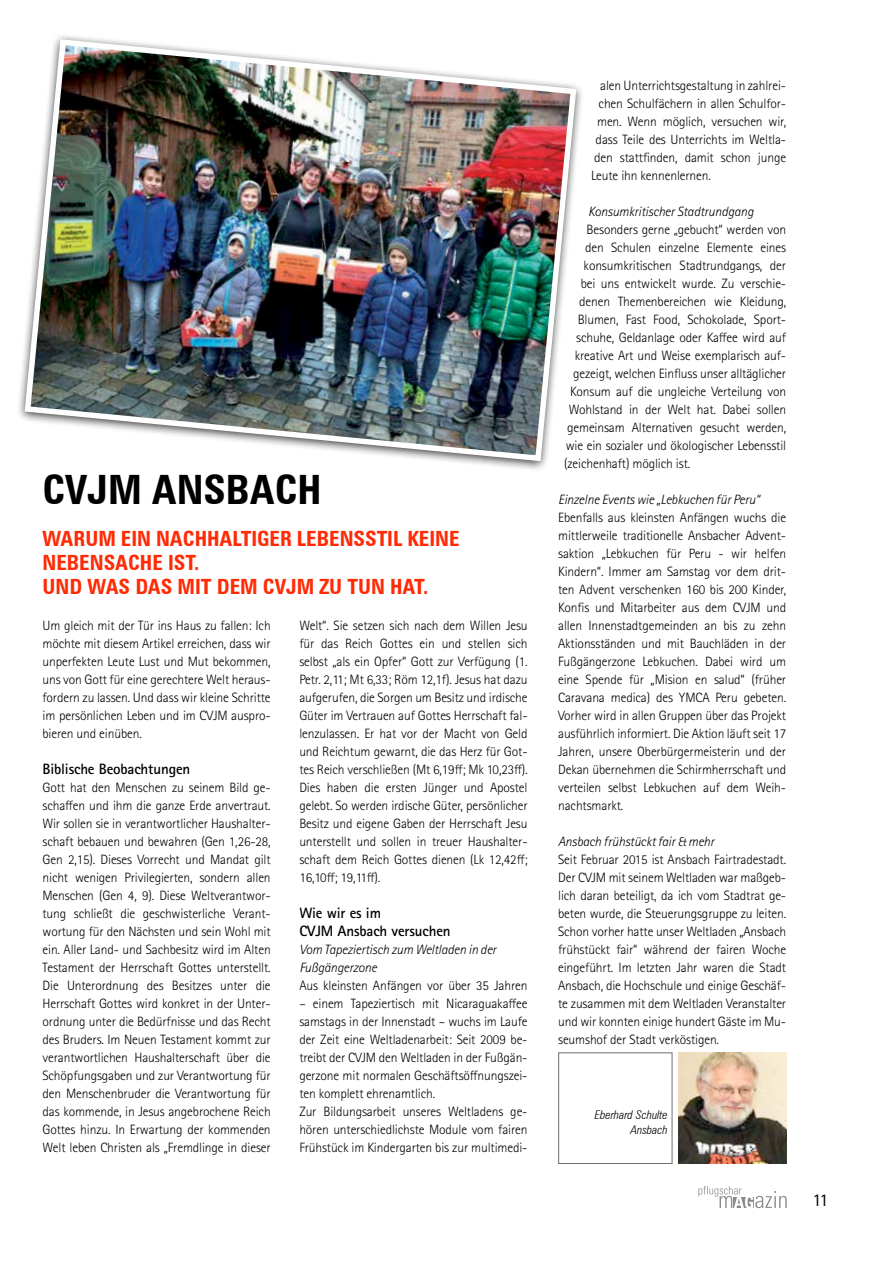
<style>
.page{position:relative;width:893px;height:1263px;background:#fff}
.page>*{position:absolute;margin:0;border:0;box-sizing:border-box;transform-origin:0 0}
.t1{font:700 condensed 40.5px "Zurich BT";color:#000}
.t2{font:700 condensed 21px/24px "Zurich BT";color:#ff2b06}
.t3{font:18px "Rotis Sans Serif Std";color:#000}
.t4{font:700 15px/18px "Rotis Sans Serif Std";letter-spacing:-.01em;color:#000}
.t5{font:300 13.5px/18px "Rotis Sans Serif Std";letter-spacing:-.01em;color:#000;text-align:justify}
.t6{font:italic 300 13.5px/18px "Rotis Sans Serif Std";letter-spacing:-.01em;color:#000}
.t7{font:italic 300 condensed 12px/14.4px "Zurich BT";color:#000;text-align:right}
</style>
<div class="page">
<svg style="left:698px;top:1186px;width:89px;height:22px"></svg>
<img style="left:22px;top:36px;width:557px;height:428px">
<img style="left:678px;top:1053px;width:109px;height:111px">
<h1 class="t1" style="left:43px;top:465px;width:280px">CVJM ANSBACH</h1>
<h2 class="t2" style="left:43px;top:526px;width:419px">WARUM EIN NACHHALTIGER LEBENSSTIL KEINE<br>NEBENSACHE IST.<br>UND WAS DAS MIT DEM CVJM ZU TUN HAT.</h2>
<p class="t5" style="left:43px;top:617px;width:230px">Um gleich mit der Tür ins Haus zu fallen: Ich möchte mit diesem Artikel erreichen, dass wir unperfekten Leute Lust und Mut bekommen, uns von Gott für eine gerechtere Welt heraus&shy;fordern zu lassen. Und dass wir kleine Schritte im persönlichen Leben und im CVJM auspro&shy;bieren und einüben.</p>
<p class="t4" style="left:43px;top:760px;width:149px">Biblische Beobachtungen</p>
<p class="t5" style="left:43px;top:779px;width:230px">Gott hat den Menschen zu seinem Bild ge&shy;schaffen und ihm die ganze Erde anvertraut.<br>Wir sollen sie in verantwortlicher Haushalter&shy;schaft bebauen und bewahren (Gen 1,26-28, Gen 2,15). Dieses Vorrecht und Mandat gilt nicht wenigen Privilegierten, sondern allen Menschen (Gen 4, 9). Diese Weltverantwor&shy;tung schließt die geschwisterliche Verant&shy;wortung für den Nächsten und sein Wohl mit ein. Aller Land- und Sachbesitz wird im Alten Testament der Herrschaft Gottes unterstellt.<br>Die Unterordnung des Besitzes unter die Herrschaft Gottes wird konkret in der Unter&shy;ordnung unter die Bedürfnisse und das Recht des Bruders. Im Neuen Testament kommt zur verantwortlichen Haushalterschaft über die Schöpfungsgaben und zur Verantwortung für den Menschenbruder die Verantwortung für das kommende, in Jesus angebrochene Reich Gottes hinzu. In Erwartung der kommenden Welt leben Christen als „Fremdlinge in dieser</p>
<p class="t5" style="left:299px;top:616px;width:230px">Welt“. Sie setzen sich nach dem Willen Jesu für das Reich Gottes ein und stellen sich selbst „als ein Opfer“ Gott zur Verfügung (1.<br>Petr. 2,11; Mt 6,33; Röm 12,1f). Jesus hat dazu aufgerufen, die Sorgen um Besitz und irdische Güter im Vertrauen auf Gottes Herrschaft fal&shy;lenzulassen. Er hat vor der Macht von Geld und Reichtum gewarnt, die das Herz für Got&shy;tes Reich verschließen (Mt 6,19ff; Mk 10,23ff).<br>Dies haben die ersten Jünger und Apostel gelebt. So werden irdische Güter, persönlicher Besitz und eigene Gaben der Herrschaft Jesu unterstellt und sollen in treuer Haushalter&shy;schaft dem Reich Gottes dienen (Lk 12,42ff; 16,10ff; 19,11ff).</p>
<p class="t4" style="left:299px;top:904px;width:153px">Wie wir es im<br>CVJM Ansbach versuchen</p>
<p class="t6" style="left:299px;top:941px;width:199px">Vom Tapeziertisch zum Weltladen in der<br>Fußgängerzone</p>
<p class="t5" style="left:299px;top:977px;width:230px">Aus kleinsten Anfängen vor über 35 Jahren</p>
<p class="t5" style="left:299px;top:995px;width:230px;text-align:left">– einem Tapeziertisch mit Nicaraguakaffee samstags in der Innenstadt – wuchs im Laufe der Zeit eine Weltladenarbeit: Seit 2009 be&shy;treibt der CVJM den Weltladen in der Fußgän&shy;gerzone mit normalen Geschäftsöffnungszei&shy;ten komplett ehrenamtlich.<br>Zur Bildungsarbeit unseres Weltladens ge&shy;hören unterschiedlichste Module vom fairen Frühstück im Kindergarten bis zur multimedi-</p>
<p class="t5" style="left:600px;top:77px;width:187px">alen Unterrichtsgestaltung in zahlrei-</p>
<p class="t5" style="left:599px;top:95px;width:189px">chen Schulfächern in allen Schulfor-</p>
<p class="t5" style="left:597px;top:113px;width:191px">men. Wenn möglich, versuchen wir,</p>
<p class="t5" style="left:596px;top:131px;width:192px">dass Teile des Unterrichts im Weltla-</p>
<p class="t5" style="left:594px;top:149px;width:194px">den stattfinden, damit schon junge</p>
<p class="t5" style="left:591px;top:167px;width:121px">Leute ihn kennenlernen.</p>
<p class="t6" style="left:588px;top:203px;width:167px">Konsumkritischer Stadtrundgang</p>
<p class="t5" style="left:587px;top:221px;width:201px">Besonders gerne „gebucht“ werden von</p>
<p class="t5" style="left:585px;top:239px;width:202px">den Schulen einzelne Elemente eines</p>
<p class="t5" style="left:584px;top:257px;width:204px">konsumkritischen Stadtrundgangs, der</p>
<p class="t5" style="left:581px;top:275px;width:207px">bei uns entwickelt wurde. Zu verschie-</p>
<p class="t5" style="left:579px;top:293px;width:209px">denen Themenbereichen wie Kleidung,</p>
<p class="t5" style="left:578px;top:311px;width:210px">Blumen, Fast Food, Schokolade, Sport-</p>
<p class="t5" style="left:576px;top:329px;width:211px">schuhe, Geldanlage oder Kaffee wird auf</p>
<p class="t5" style="left:575px;top:347px;width:213px">kreative Art und Weise exemplarisch auf-</p>
<p class="t5" style="left:573px;top:365px;width:214px">gezeigt, welchen Einfluss unser alltäglicher</p>
<p class="t5" style="left:570px;top:383px;width:218px">Konsum auf die ungleiche Verteilung von</p>
<p class="t5" style="left:569px;top:401px;width:219px">Wohlstand in der Welt hat. Dabei sollen</p>
<p class="t5" style="left:567px;top:419px;width:221px">gemeinsam Alternativen gesucht werden,</p>
<p class="t5" style="left:566px;top:437px;width:222px">wie ein sozialer und ökologischer Lebensstil</p>
<p class="t5" style="left:564px;top:455px;width:128px">(zeichenhaft) möglich ist.</p>
<p class="t6" style="left:558px;top:490px;width:203px">Einzelne Events wie „Lebkuchen für Peru“</p>
<p class="t5" style="left:558px;top:509px;width:230px">Ebenfalls aus kleinsten Anfängen wuchs die mittlerweile traditionelle Ansbacher Advent&shy;saktion „Lebkuchen für Peru - wir helfen Kindern“. Immer am Samstag vor dem drit&shy;ten Advent verschenken 160 bis 200 Kinder, Konfis und Mitarbeiter aus dem CVJM und allen Innenstadtgemeinden an bis zu zehn Aktionsständen und mit Bauchläden in der Fußgängerzone Lebkuchen. Dabei wird um eine Spende für „Mision en salud“ (früher Caravana medica) des YMCA Peru gebeten.<br>Vorher wird in allen Gruppen über das Projekt ausführlich informiert. Die Aktion läuft seit 17<br>Jahren, unsere Oberbürgermeisterin und der Dekan übernehmen die Schirmherrschaft und verteilen selbst Lebkuchen auf dem Weih&shy;nachtsmarkt.</p>
<p class="t6" style="left:558px;top:832px;width:158px">Ansbach frühstückt fair &amp; mehr</p>
<p class="t5" style="left:558px;top:851px;width:230px">Seit Februar 2015 ist Ansbach Fairtradestadt.<br>Der CVJM mit seinem Weltladen war maßgeb&shy;lich daran beteiligt, da ich vom Stadtrat ge&shy;beten wurde, die Steuerungsgruppe zu leiten.<br>Schon vorher hatte unser Weltladen „Ansbach frühstückt fair“ während der fairen Woche eingeführt. Im letzten Jahr waren die Stadt Ansbach, die Hochschule und einige Geschäf&shy;te zusammen mit dem Weltladen Veranstalter und wir konnten einige hundert Gäste im Mu&shy;seumshof der Stadt verköstigen.</p>
<p class="t7" style="left:595px;top:1108px;width:74px">Eberhard Schulte<br>Ansbach</p>
<h3 class="t3" style="left:812px;top:1189px;width:18px">11</h3>
</div>
